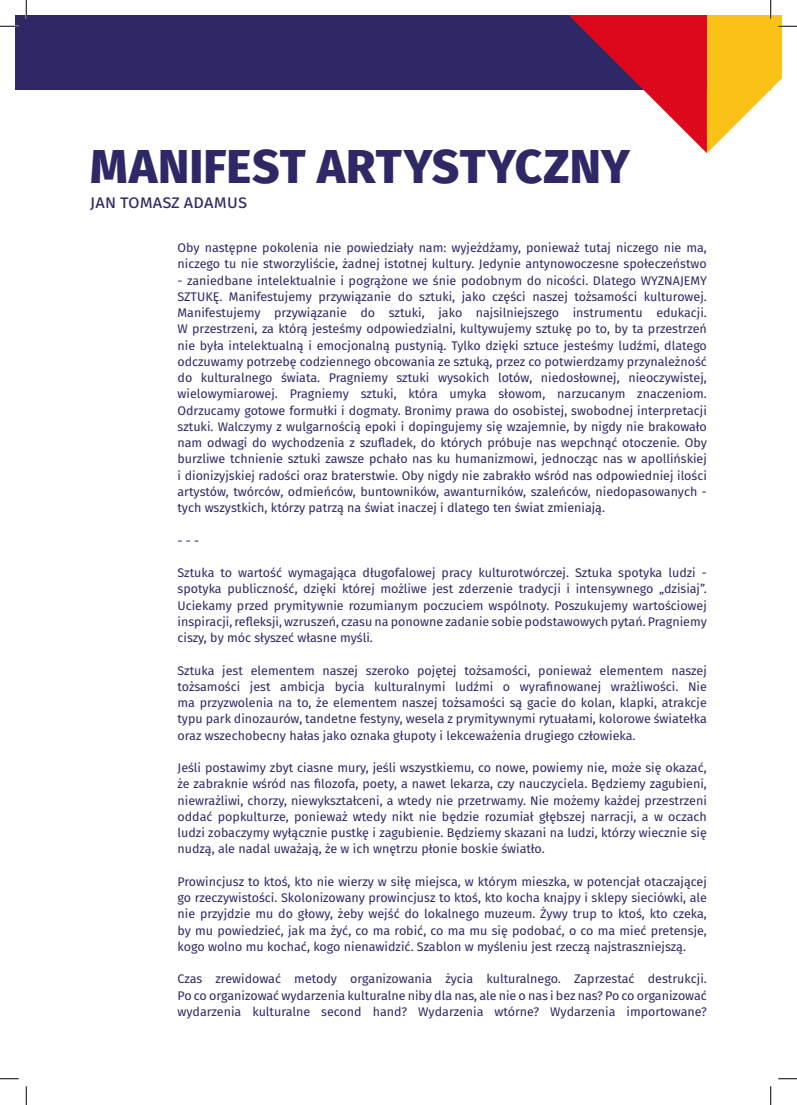
<style>
.page{position:relative;width:797px;height:1105px;background:#fff}
.page>*{position:absolute;margin:0;border:0;box-sizing:border-box;transform-origin:0 0}
.t1{font:800 47.5px "Fira Sans";letter-spacing:.005em;color:#2e2966}
.tekst{font:18.75px "Fira Sans";color:#2e2966}
.tekst-2{font:12.5px/16.2px "Fira Sans";color:#2e2966;text-align:justify}
</style>
<div class="page">
<div style="left:16px;top:16px;width:754px;height:74px;background:#2e2966"></div>
<svg style="left:569px;top:16px;width:138px;height:137px"></svg>
<svg style="left:0;top:25px;width:19px;height:2px"></svg>
<svg style="left:0;top:1078px;width:19px;height:1px"></svg>
<svg style="left:778px;top:1078px;width:19px;height:1px"></svg>
<svg style="left:25px;top:0;width:2px;height:19px"></svg>
<svg style="left:25px;top:1086px;width:2px;height:19px"></svg>
<svg style="left:707px;top:0;width:90px;height:153px"></svg>
<svg style="left:770px;top:1086px;width:1px;height:19px"></svg>
<p class="t1" style="left:90px;top:125px;width:541px">MANIFEST ARTYSTYCZNY</p>
<p class="tekst" style="left:90px;top:187px;width:159px">jan tomasz adamus</p>
<p class="tekst-2" style="left:177px;top:239px;width:531px">Oby następne pokolenia nie powiedziały nam: wyjeżdżamy, ponieważ tutaj niczego nie ma, niczego tu nie stworzyliście, żadnej istotnej kultury. Jedynie antynowoczesne społeczeństwo</p>
<p class="tekst-2" style="left:177px;top:272px;width:531px">- zaniedbane intelektualnie i pogrążone we śnie podobnym do nicości. Dlatego WYZNAJEMY SZTUKĘ. Manifestujemy przywiązanie do sztuki, jako części naszej tożsamości kulturowej.<br>Manifestujemy przywiązanie do sztuki, jako najsilniejszego instrumentu edukacji.<br>W przestrzeni, za którą jesteśmy odpowiedzialni, kultywujemy sztukę po to, by ta przestrzeń nie była intelektualną i emocjonalną pustynią. Tylko dzięki sztuce jesteśmy ludźmi, dlatego odczuwamy potrzebę codziennego obcowania ze sztuką, przez co potwierdzamy przynależność do kulturalnego świata. Pragniemy sztuki wysokich lotów, niedosłownej, nieoczywistej, wielowymiarowej. Pragniemy sztuki, która umyka słowom, narzucanym znaczeniom.<br>Odrzucamy gotowe formułki i dogmaty. Bronimy prawa do osobistej, swobodnej interpretacji sztuki. Walczymy z wulgarnością epoki i dopingujemy się wzajemnie, by nigdy nie brakowało nam odwagi do wychodzenia z szufladek, do których próbuje nas wepchnąć otoczenie. Oby burzliwe tchnienie sztuki zawsze pchało nas ku humanizmowi, jednocząc nas w apollińskiej i dionizyjskiej radości oraz braterstwie. Oby nigdy nie zabrakło wśród nas odpowiedniej ilości artystów, twórców, odmieńców, buntowników, awanturników, szaleńców, niedopasowanych - tych wszystkich, którzy patrzą na świat inaczej i dlatego ten świat zmieniają.</p>
<p class="tekst-2" style="left:177px;top:532px;width:23px">- - -</p>
<p class="tekst-2" style="left:177px;top:564px;width:531px">Sztuka to wartość wymagająca długofalowej pracy kulturotwórczej. Sztuka spotyka ludzi - spotyka publiczność, dzięki której możliwe jest zderzenie tradycji i intensywnego „dzisiaj”.<br>Uciekamy przed prymitywnie rozumianym poczuciem wspólnoty. Poszukujemy wartościowej inspiracji, refleksji, wzruszeń, czasu na ponowne zadanie sobie podstawowych pytań. Pragniemy ciszy, by móc słyszeć własne myśli.</p>
<p class="tekst-2" style="left:177px;top:662px;width:531px">Sztuka jest elementem naszej szeroko pojętej tożsamości, ponieważ elementem naszej tożsamości jest ambicja bycia kulturalnymi ludźmi o wyrafinowanej wrażliwości. Nie ma przyzwolenia na to, że elementem naszej tożsamości są gacie do kolan, klapki, atrakcje typu park dinozaurów, tandetne festyny, wesela z prymitywnymi rytuałami, kolorowe światełka oraz wszechobecny hałas jako oznaka głupoty i lekceważenia drugiego człowieka.</p>
<p class="tekst-2" style="left:177px;top:759px;width:531px">Jeśli postawimy zbyt ciasne mury, jeśli wszystkiemu, co nowe, powiemy nie, może się okazać, że zabraknie wśród nas filozofa, poety, a nawet lekarza, czy nauczyciela. Będziemy zagubieni, niewrażliwi, chorzy, niewykształceni, a wtedy nie przetrwamy. Nie możemy każdej przestrzeni oddać popkulturze, ponieważ wtedy nikt nie będzie rozumiał głębszej narracji, a w oczach ludzi zobaczymy wyłącznie pustkę i zagubienie. Będziemy skazani na ludzi, którzy wiecznie się nudzą, ale nadal uważają, że w ich wnętrzu płonie boskie światło.</p>
<p class="tekst-2" style="left:177px;top:873px;width:531px">Prowincjusz to ktoś, kto nie wierzy w siłę miejsca, w którym mieszka, w potencjał otaczającej go rzeczywistości. Skolonizowany prowincjusz to ktoś, kto kocha knajpy i sklepy sieciówki, ale nie przyjdzie mu do głowy, żeby wejść do lokalnego muzeum. Żywy trup to ktoś, kto czeka, by mu powiedzieć, jak ma żyć, co ma robić, co ma mu się podobać, o co ma mieć pretensje, kogo wolno mu kochać, kogo nienawidzić. Szablon w myśleniu jest rzeczą najstraszniejszą.</p>
<p class="tekst-2" style="left:177px;top:970px;width:531px">Czas zrewidować metody organizowania życia kulturalnego. Zaprzestać destrukcji.<br>Po co organizować wydarzenia kulturalne niby dla nas, ale nie o nas i bez nas? Po co organizować wydarzenia kulturalne second hand? Wydarzenia wtórne? Wydarzenia importowane?</p>
</div>
